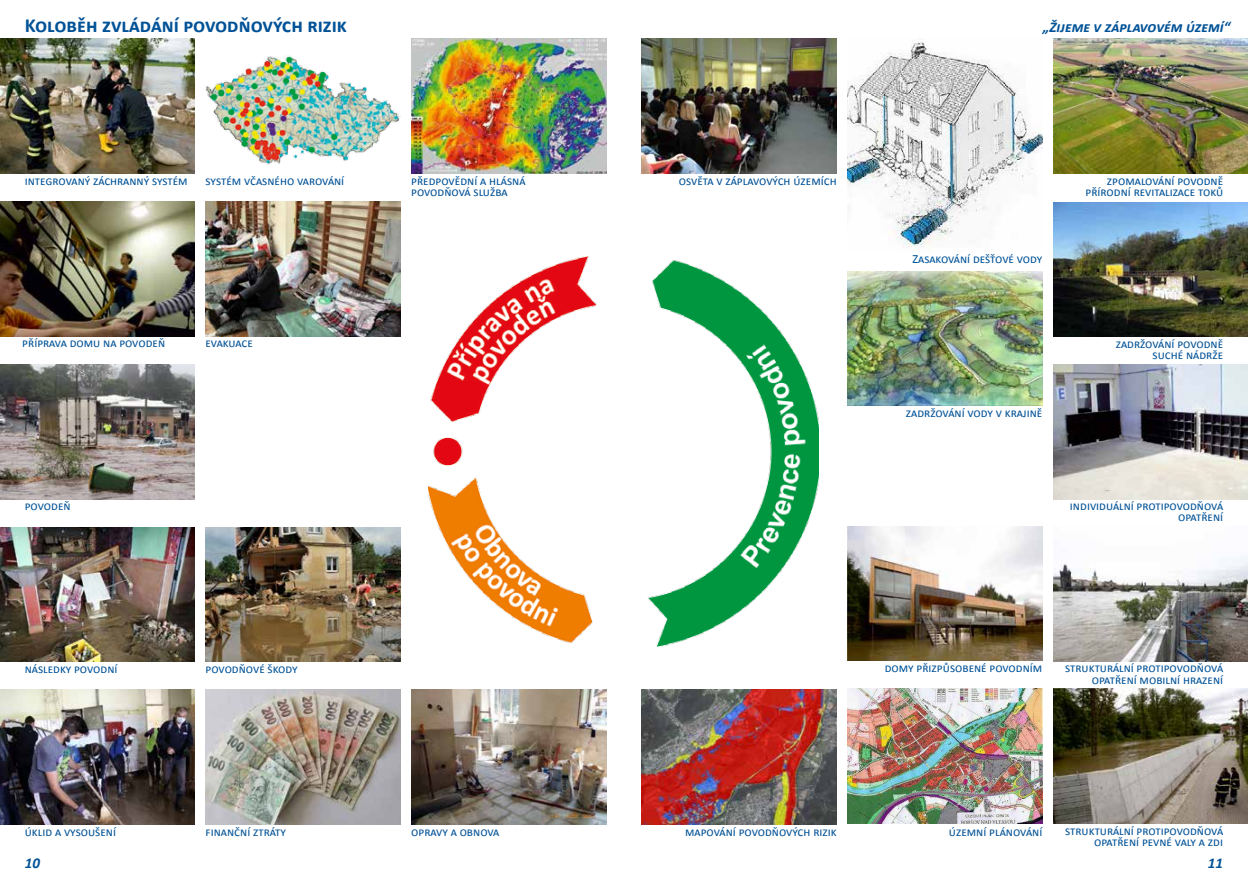
<style>
.page{position:relative;width:1248px;height:886px;background:#fff}
.page>*{position:absolute;margin:0;border:0;box-sizing:border-box;transform-origin:0 0}
.t1{font:700 20px "Calibri";color:#005297}
.t2{font:italic 700 15px "Calibri";color:#005297}
.t3{font:12.5px/11.2px "Calibri";color:#005297;text-align:right}
</style>
<div class="page">
<img style="left:429px;top:257px;width:390px;height:390px">
<img style="left:206px;top:56px;width:194px;height:109px">
<img style="left:0;top:364px;width:195px;height:135px">
<img style="left:411px;top:39px;width:195px;height:135px">
<img style="left:0;top:39px;width:195px;height:135px">
<img style="left:0;top:202px;width:195px;height:134px">
<img style="left:206px;top:202px;width:194px;height:134px">
<img style="left:0;top:690px;width:194px;height:134px">
<img style="left:206px;top:527px;width:194px;height:135px">
<img style="left:0;top:527px;width:195px;height:135px">
<img style="left:411px;top:690px;width:195px;height:134px">
<img style="left:206px;top:690px;width:194px;height:134px">
<img style="left:641px;top:690px;width:195px;height:134px">
<img style="left:847px;top:689px;width:195px;height:134px">
<img style="left:1053px;top:689px;width:194px;height:134px">
<img style="left:1053px;top:557px;width:194px;height:104px">
<img style="left:1053px;top:364px;width:194px;height:135px">
<img style="left:847px;top:526px;width:195px;height:135px">
<img style="left:1053px;top:202px;width:194px;height:135px">
<img style="left:1053px;top:39px;width:194px;height:135px">
<img style="left:847px;top:271px;width:195px;height:135px">
<img style="left:847px;top:39px;width:195px;height:209px">
<img style="left:641px;top:39px;width:195px;height:135px">
<h1 class="t1" style="left:25px;top:12px;width:324px">Koloběh zvládání povodňových rizik</h1>
<p class="t2" style="left:1042px;top:17px;width:189px">„Žijeme v záplavovém území“</p>
<p class="t3" style="left:25px;top:175px;width:164px">integrovaný záchranný systém</p>
<p class="t3" style="left:206px;top:175px;width:140px">systém včasného varování</p>
<p class="t3" style="left:411px;top:175px;width:116px;text-align:left">předpovědní a hlásná povodňová služba</p>
<p class="t3" style="left:678px;top:175px;width:159px">osvěta v záplavových územích</p>
<p class="t3" style="left:1085px;top:175px;width:139px">zpomalování povodně přírodní revitalizace toků</p>
<p class="t3" style="left:912px;top:253px;width:131px">Zasakování dešťové vody</p>
<p class="t3" style="left:22px;top:338px;width:144px">příprava domu na povodeň</p>
<p class="t3" style="left:206px;top:338px;width:49px">evakuace</p>
<p class="t3" style="left:1115px;top:338px;width:109px">zadržování povodně suché nádrže</p>
<p class="t3" style="left:905px;top:407px;width:138px">zadržování vody v krajině</p>
<p class="t3" style="left:25px;top:500px;width:47px">povodeň</p>
<p class="t3" style="left:1069px;top:500px;width:155px">individuální protipovodňová opatření</p>
<p class="t3" style="left:25px;top:663px;width:94px">následky povodní</p>
<p class="t3" style="left:206px;top:663px;width:93px">povodňové škody</p>
<p class="t3" style="left:884px;top:662px;width:159px">domy přizpůsobené povodním</p>
<p class="t3" style="left:1065px;top:662px;width:159px">strukturální protipovodňová opatření mobilní hrazení</p>
<p class="t3" style="left:25px;top:826px;width:93px">úklid a vysoušení</p>
<p class="t3" style="left:206px;top:826px;width:82px">finanční ztráty</p>
<p class="t3" style="left:411px;top:826px;width:90px">opravy a obnova</p>
<p class="t3" style="left:685px;top:826px;width:153px">mapování povodňových rizik</p>
<p class="t3" style="left:948px;top:826px;width:95px">územní plánování</p>
<p class="t3" style="left:1065px;top:825px;width:159px">strukturální protipovodňová opatření pevné valy a zdi</p>
<p class="t2" style="left:25px;top:854px;width:17px">10</p>
<p class="t2" style="left:1207px;top:854px;width:17px">11</p>
</div>
